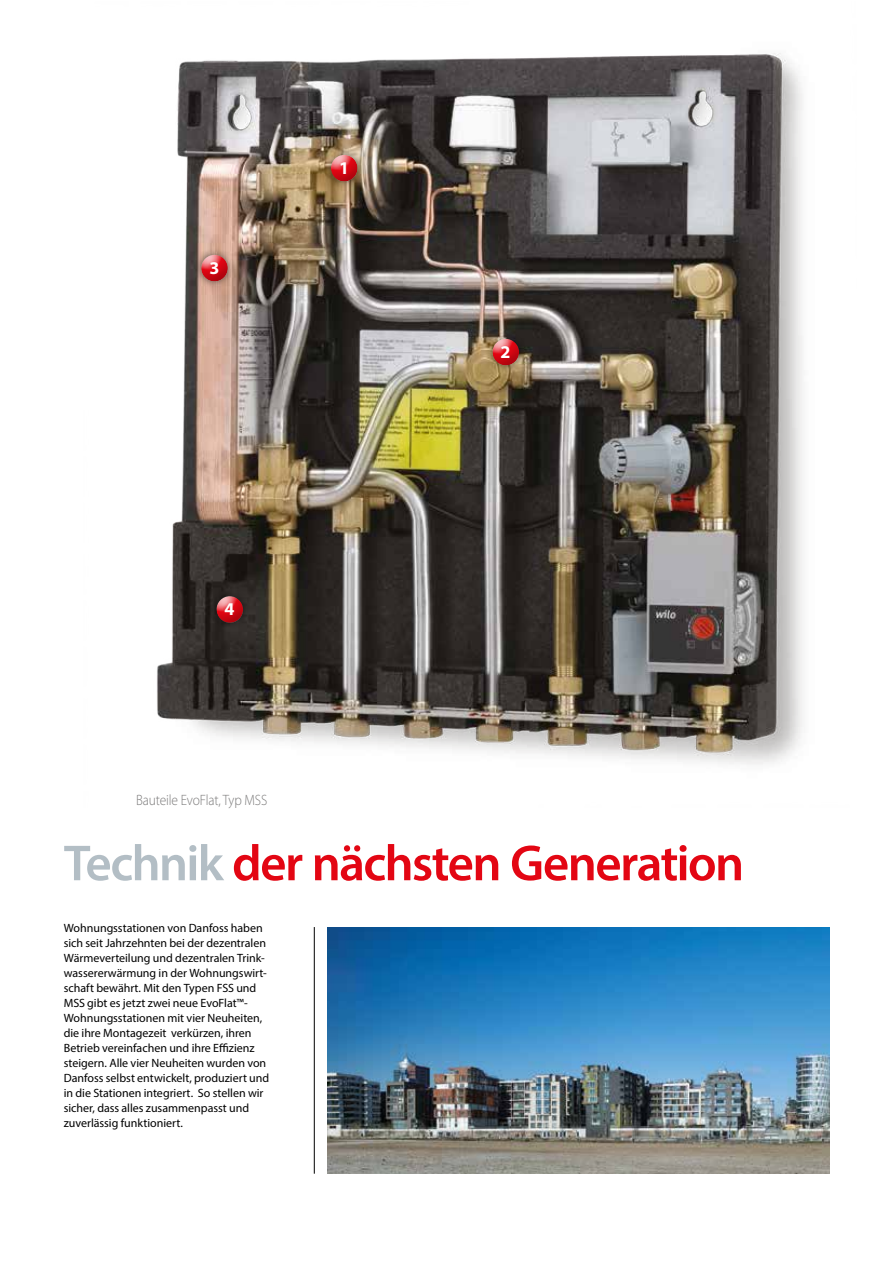
<style>
.page{position:relative;width:893px;height:1263px;background:#fff}
.page>*{position:absolute;margin:0;border:0;box-sizing:border-box;transform-origin:0 0}
.t1{font:600 51px "Myriad Pro";letter-spacing:-.035em;color:#e30613}
.t2{font:700 18px "Myriad Pro";color:#fff}
.t3{font:300 15px "Myriad Pro";letter-spacing:-.01em;color:#7c7b7b;scale:.9 1}
.t4{font:12px/15px "Myriad Pro";color:#000}
.s1{color:#b3bec5}
</style>
<div class="page">
<img style="left:157px;top:53px;width:646px;height:712px">
<hr style="left:314px;top:927px;width:1px;height:247px;background:#000">
<img style="left:327px;top:927px;width:502px;height:247px">
<div style="left:324px;top:148px;width:41px;height:41px;background:#000;opacity:.5"></div>
<div style="left:328px;top:153px;width:30px;height:19px;background:#fff;opacity:.75"></div>
<div style="left:328px;top:156px;width:30px;height:27px;background:#abb1a7;opacity:.75"></div>
<div style="left:485px;top:332px;width:41px;height:41px;background:#000;opacity:.5"></div>
<div style="left:490px;top:337px;width:30px;height:18px;background:#fff;opacity:.75"></div>
<div style="left:490px;top:340px;width:30px;height:27px;background:#abb1a7;opacity:.75"></div>
<div style="left:194px;top:248px;width:41px;height:41px;background:#000;opacity:.5"></div>
<div style="left:198px;top:253px;width:30px;height:19px;background:#fff;opacity:.75"></div>
<div style="left:198px;top:256px;width:30px;height:27px;background:#abb1a7;opacity:.75"></div>
<div style="left:209px;top:589px;width:41px;height:41px;background:#302b28"></div>
<div style="left:214px;top:594px;width:30px;height:19px;background:#fff;opacity:.75"></div>
<div style="left:214px;top:597px;width:30px;height:27px;background:#abb1a7;opacity:.75"></div>
<h2 class="t2" style="left:209px;top:256px;width:11px">3</h2>
<h2 class="t2" style="left:339px;top:156px;width:11px">1</h2>
<h2 class="t2" style="left:225px;top:597px;width:11px">4</h2>
<p class="t3" style="left:136px;top:792px;width:147px">Bauteile EvoFlat, Typ MSS</p>
<h2 class="t2" style="left:501px;top:340px;width:11px">2</h2>
<h1 class="t1" style="left:64px;top:831px;width:682px"><span class="s1">Technik</span> der nächsten Generation</h1>
<p class="t4" style="left:64px;top:920px;width:207px">Wohnungsstationen von Danfoss haben sich seit Jahrzehnten bei der dezentralen Wärmeverteilung und dezentralen Trink&shy;wassererwärmung in der Wohnungswirt&shy;schaft bewährt. Mit den Typen FSS und MSS gibt es jetzt zwei neue EvoFlat™- Wohnungsstationen mit vier Neuheiten, die ihre Montagezeit verkürzen, ihren Betrieb vereinfachen und ihre Effizienz steigern. Alle vier Neuheiten wurden von Danfoss selbst entwickelt, produziert und in die Stationen integriert. So stellen wir sicher, dass alles zusammenpasst und zuverlässig funktioniert.</p>
</div>
